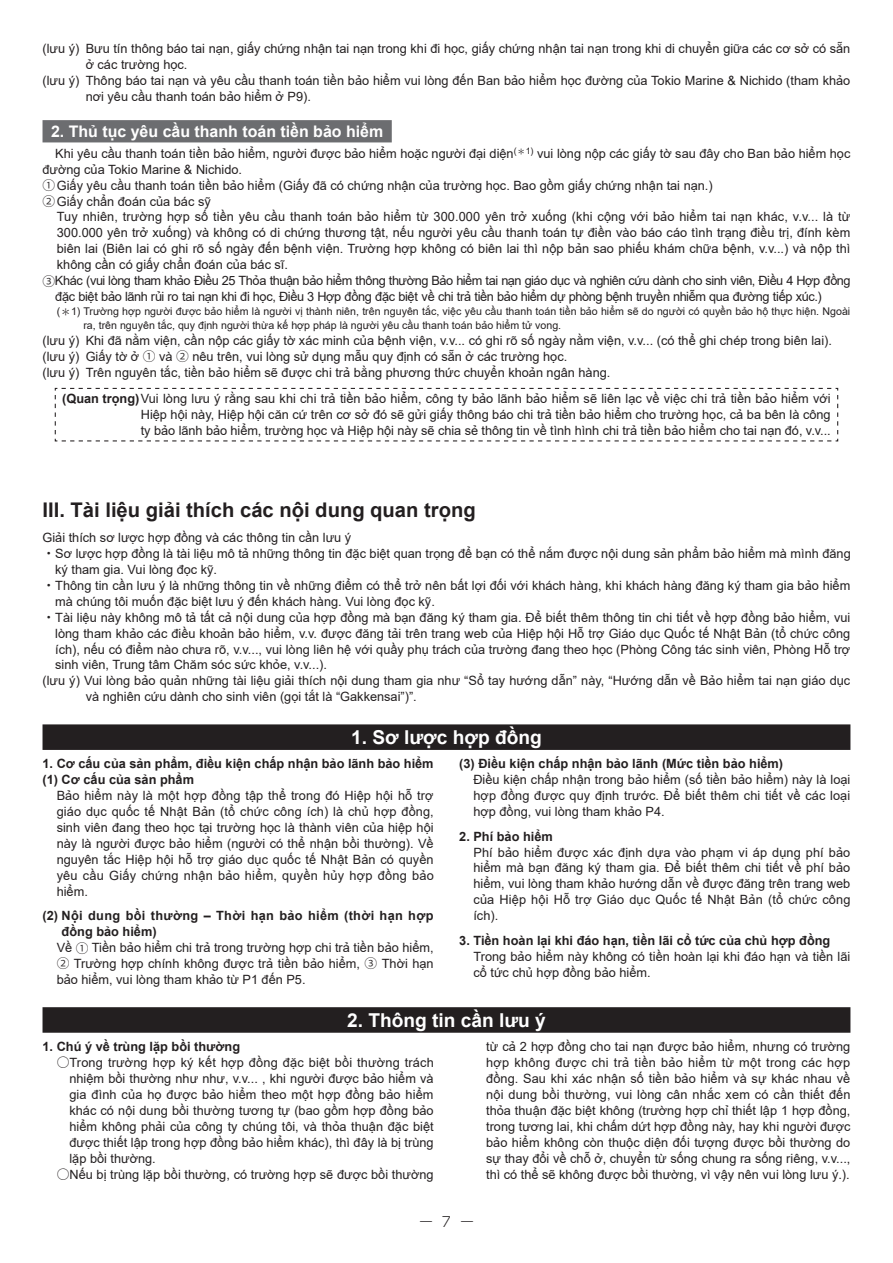
<style>
.page{position:relative;width:893px;height:1263px;background:#fff}
.page>*{position:absolute;margin:0;border:0;box-sizing:border-box;transform-origin:0 0}
.t1{font:700 20.25px "Arial";color:#231f20}
.t2{font:700 19.2px "Arial";color:#fff}
.t3{font:700 15.9px "Arial";color:#fff}
.t4{font:300 13.8px "UD Shin Go Pr 6 N";color:#231f20;scale:1.3 1}
.t5{font:12.75px/15.9px "Arial";color:#231f20;text-align:justify}
.t6{font:700 12.75px/15.9px "Arial";color:#231f20}
.t7{font:12.75px "Arial";letter-spacing:-.035em;color:#231f20}
.t8{font:12.75px "Arial";letter-spacing:-.03em;color:#231f20}
.t9{font:700 12.75px "Arial";letter-spacing:.025em;color:#231f20}
.t10{font:10.65px/13.8px "Arial";color:#231f20}
.s1{font-family:"Koz Go Pr 6 N"}
.s2{font-weight:700}
</style>
<div class="page">
<div style="left:43px;top:120px;width:349px;height:22px;background:#6c6d70"></div>
<svg style="left:54px;top:387px;width:785px;height:55px"></svg>
<div style="left:43px;top:724px;width:807px;height:26px;background:#231f20"></div>
<div style="left:43px;top:1007px;width:807px;height:26px;background:#231f20"></div>
<p class="t5" style="left:43px;top:41px;width:809px">(lưu ý) Bưu tín thông báo tai nạn, giấy chứng nhận tai nạn trong khi đi học, giấy chứng nhận tai nạn trong khi di chuyển giữa các cơ sở có sẵn</p>
<p class="t5" style="left:86px;top:57px;width:103px">ở các trường học.</p>
<p class="t5" style="left:43px;top:73px;width:809px">(lưu ý) Thông báo tai nạn và yêu cầu thanh toán tiền bảo hiểm vui lòng đến Ban bảo hiểm học đường của Tokio Marine &amp; Nichido (tham khảo</p>
<p class="t5" style="left:86px;top:89px;width:227px">nơi yêu cầu thanh toán bảo hiểm ở P9).</p>
<p class="t3" style="left:51px;top:120px;width:334px">2. Thủ tục yêu cầu thanh toán tiền bảo hiểm</p>
<p class="t5" style="left:43px;top:145px;width:809px;text-align:left;text-indent:13px">Khi yêu cầu thanh toán tiền bảo hiểm, người được bảo hiểm hoặc người đại diện<sup>(</sup><sup>＊</sup><sup>1)</sup> vui lòng nộp các giấy tờ sau đây cho Ban bảo hiểm học đường của Tokio Marine &amp; Nichido.<br><span class="s1">①</span>Giấy yêu cầu thanh toán tiền bảo hiểm (Giấy đã có chứng nhận của trường học. Bao gồm giấy chứng nhận tai nạn.)<br><span class="s1">②</span>Giấy chẩn đoán của bác sỹ</p>
<p class="t5" style="left:57px;top:209px;width:795px">Tuy nhiên, trường hợp số tiền yêu cầu thanh toán bảo hiểm từ 300.000 yên trở xuống (khi cộng với bảo hiểm tai nạn khác, v.v... là từ</p>
<p class="t5" style="left:57px;top:225px;width:795px">300.000 yên trở xuống) và không có di chứng thương tật, nếu người yêu cầu thanh toán tự điền vào báo cáo tình trạng điều trị, đính kèm</p>
<p class="t5" style="left:57px;top:241px;width:795px">biên lai (Biên lai có ghi rõ số ngày đến bệnh viện. Trường hợp không có biên lai thì nộp bản sao phiếu khám chữa bệnh, v.v...) và nộp thì</p>
<p class="t5" style="left:57px;top:257px;width:233px">không cần có giấy chẩn đoán của bác sĩ.</p>
<p class="t7" style="left:43px;top:272px;width:810px"><span class="s1">③</span>Khác (vui lòng tham khảo Điều 25 Thỏa thuận bảo hiểm thông thường Bảo hiểm tai nạn giáo dục và nghiên cứu dành cho sinh viên, Điều 4 Hợp đồng</p>
<p class="t8" style="left:55px;top:288px;width:768px">đặc biệt bảo lãnh rủi ro tai nạn khi đi học, Điều 3 Hợp đồng đặc biệt về chi trả tiền bảo hiểm dự phòng bệnh truyền nhiễm qua đường tiếp xúc.)</p>
<p class="t10" style="left:83px;top:305px;width:768px;text-indent:-27px">(<span class="s1">＊</span>1) Trường hợp người được bảo hiểm là người vị thành niên, trên nguyên tắc, việc yêu cầu thanh toán tiền bảo hiểm sẽ do người có quyền bảo hộ thực hiện. Ngoài ra, trên nguyên tắc, quy định người thừa kế hợp pháp là người yêu cầu thanh toán bảo hiểm tử vong.</p>
<p class="t5" style="left:43px;top:332px;width:791px;text-align:left">(lưu ý) Khi đã nằm viện, cần nộp các giấy tờ xác minh của bệnh viện, v.v... có ghi rõ số ngày nằm viện, v.v... (có thể ghi chép trong biên lai). (lưu ý) Giấy tờ ở <span class="s1">①</span> và <span class="s1">②</span> nêu trên, vui lòng sử dụng mẫu quy định có sẵn ở các trường học.<br>(lưu ý) Trên nguyên tắc, tiền bảo hiểm sẽ được chi trả bằng phương thức chuyển khoản ngân hàng.</p>
<p class="t5" style="left:141px;top:391px;width:691px;text-indent:-79px"><span class="s2">(Quan trọng)</span>Vui lòng lưu ý rằng sau khi chi trả tiền bảo hiểm, công ty bảo lãnh bảo hiểm sẽ liên lạc về việc chi trả tiền bảo hiểm với Hiệp hội này, Hiệp hội căn cứ trên cơ sở đó sẽ gửi giấy thông báo chi trả tiền bảo hiểm cho trường học, cả ba bên là công ty bảo lãnh bảo hiểm, trường học và Hiệp hội này sẽ chia sẻ thông tin về tình hình chi trả tiền bảo hiểm cho tai nạn đó, v.v...</p>
<h1 class="t1" style="left:43px;top:496px;width:435px">III. Tài liệu giải thích các nội dung quan trọng</h1>
<p class="t5" style="left:43px;top:529px;width:310px">Giải thích sơ lược hợp đồng và các thông tin cần lưu ý</p>
<p class="t5" style="left:43px;top:545px;width:810px"><span class="s1">・</span>Sơ lược hợp đồng là tài liệu mô tả những thông tin đặc biệt quan trọng để bạn có thể nắm được nội dung sản phẩm bảo hiểm mà mình đăng</p>
<p class="t5" style="left:55px;top:561px;width:163px">ký tham gia. Vui lòng đọc kỹ.</p>
<p class="t5" style="left:43px;top:577px;width:809px"><span class="s1">・</span>Thông tin cần lưu ý là những thông tin về những điểm có thể trở nên bất lợi đối với khách hàng, khi khách hàng đăng ký tham gia bảo hiểm</p>
<p class="t5" style="left:55px;top:593px;width:381px">mà chúng tôi muốn đặc biệt lưu ý đến khách hàng. Vui lòng đọc kỹ.</p>
<p class="t5" style="left:43px;top:609px;width:809px"><span class="s1">・</span>Tài liệu này không mô tả tất cả nội dung của hợp đồng mà bạn đăng ký tham gia. Để biết thêm thông tin chi tiết về hợp đồng bảo hiểm, vui</p>
<p class="t5" style="left:55px;top:625px;width:797px">lòng tham khảo các điều khoản bảo hiểm, v.v. được đăng tải trên trang web của Hiệp hội Hỗ trợ Giáo dục Quốc tế Nhật Bản (tổ chức công</p>
<p class="t5" style="left:55px;top:641px;width:797px">ích), nếu có điểm nào chưa rõ, v.v..., vui lòng liên hệ với quầy phụ trách của trường đang theo học (Phòng Công tác sinh viên, Phòng Hỗ trợ</p>
<p class="t5" style="left:55px;top:657px;width:273px">sinh viên, Trung tâm Chăm sóc sức khỏe, v.v...).</p>
<p class="t5" style="left:43px;top:673px;width:809px">(lưu ý) Vui lòng bảo quản những tài liệu giải thích nội dung tham gia như “Sổ tay hướng dẫn” này, “Hướng dẫn về Bảo hiểm tai nạn giáo dục</p>
<p class="t5" style="left:86px;top:689px;width:333px">và nghiên cứu dành cho sinh viên (gọi tắt là “Gakkensai”)”.</p>
<h2 class="t2" style="left:351px;top:724px;width:192px">1. Sơ lược hợp đồng</h2>
<p class="t6" style="left:43px;top:756px;width:393px">1. Cơ cấu của sản phẩm, điều kiện chấp nhận bảo lãnh bảo hiểm (1) Cơ cấu của sản phẩm</p>
<p class="t5" style="left:57px;top:788px;width:379px">Bảo hiểm này là một hợp đồng tập thể trong đó Hiệp hội hỗ trợ giáo dục quốc tế Nhật Bản (tổ chức công ích) là chủ hợp đồng, sinh viên đang theo học tại trường học là thành viên của hiệp hội này là người được bảo hiểm (người có thể nhận bồi thường). Về nguyên tắc Hiệp hội hỗ trợ giáo dục quốc tế Nhật Bản có quyền yêu cầu Giấy chứng nhận bảo hiểm, quyền hủy hợp đồng bảo hiểm.</p>
<p class="t9" style="left:43px;top:907px;width:393px">(2) Nội dung bồi thường – Thời hạn bảo hiểm (thời hạn hợp</p>
<p class="t6" style="left:62px;top:924px;width:96px">đồng bảo hiểm)</p>
<p class="t5" style="left:57px;top:940px;width:378px">Về <span class="s1">①</span> Tiền bảo hiểm chi trả trong trường hợp chi trả tiền bảo hiểm,</p>
<p class="t5" style="left:57px;top:956px;width:378px"><span class="s1">②</span> Trường hợp chính không được trả tiền bảo hiểm, <span class="s1">③</span> Thời hạn</p>
<p class="t5" style="left:57px;top:971px;width:250px">bảo hiểm, vui lòng tham khảo từ P1 đến P5.</p>
<p class="t6" style="left:459px;top:756px;width:325px">(3) Điều kiện chấp nhận bảo lãnh (Mức tiền bảo hiểm)</p>
<p class="t5" style="left:473px;top:772px;width:378px">Điều kiện chấp nhận trong bảo hiểm (số tiền bảo hiểm) này là loại hợp đồng được quy định trước. Để biết thêm chi tiết về các loại hợp đồng, vui lòng tham khảo P4.</p>
<p class="t6" style="left:459px;top:828px;width:95px">2. Phí bảo hiểm</p>
<p class="t5" style="left:473px;top:844px;width:379px">Phí bảo hiểm được xác định dựa vào phạm vi áp dụng phí bảo hiểm mà bạn đăng ký tham gia. Để biết thêm chi tiết về phí bảo hiểm, vui lòng tham khảo hướng dẫn về được đăng trên trang web của Hiệp hội Hỗ trợ Giáo dục Quốc tế Nhật Bản (tổ chức công ích).</p>
<p class="t6" style="left:459px;top:932px;width:373px">3. Tiền hoàn lại khi đáo hạn, tiền lãi cổ tức của chủ hợp đồng</p>
<p class="t5" style="left:473px;top:948px;width:378px">Trong bảo hiểm này không có tiền hoàn lại khi đáo hạn và tiền lãi cổ tức chủ hợp đồng bảo hiểm.</p>
<h2 class="t2" style="left:347px;top:1006px;width:200px">2. Thông tin cần lưu ý</h2>
<p class="t6" style="left:43px;top:1039px;width:199px">1. Chú ý về trùng lặp bồi thường</p>
<p class="t5" style="left:69px;top:1054px;width:366px;text-indent:-13px"><span class="s1">○</span>Trong trường hợp ký kết hợp đồng đặc biệt bồi thường trách nhiệm bồi thường như như, v.v... , khi người được bảo hiểm và gia đình của họ được bảo hiểm theo một hợp đồng bảo hiểm khác có nội dung bồi thường tương tự (bao gồm hợp đồng bảo hiểm không phải của công ty chúng tôi, và thỏa thuận đặc biệt được thiết lập trong hợp đồng bảo hiểm khác), thì đây là bị trùng lặp bồi thường.</p>
<p class="t5" style="left:57px;top:1166px;width:378px"><span class="s1">○</span>Nếu bị trùng lặp bồi thường, có trường hợp sẽ được bồi thường</p>
<p class="t5" style="left:486px;top:1038px;width:366px">từ cả 2 hợp đồng cho tai nạn được bảo hiểm, nhưng có trường hợp không được chi trả tiền bảo hiểm từ một trong các hợp đồng. Sau khi xác nhận số tiền bảo hiểm và sự khác nhau về nội dung bồi thường, vui lòng cân nhắc xem có cần thiết đến thỏa thuận đặc biệt không (trường hợp chỉ thiết lập 1 hợp đồng, trong tương lai, khi chấm dứt hợp đồng này, hay khi người được bảo hiểm không còn thuộc diện đối tượng được bồi thường do sự thay đổi về chỗ ở, chuyển từ sống chung ra sống riêng, v.v..., thì có thể sẽ không được bồi thường, vì vậy nên vui lòng lưu ý.).</p>
<p class="t4" style="left:417px;top:1211px;width:47px">－7－</p>
</div>
